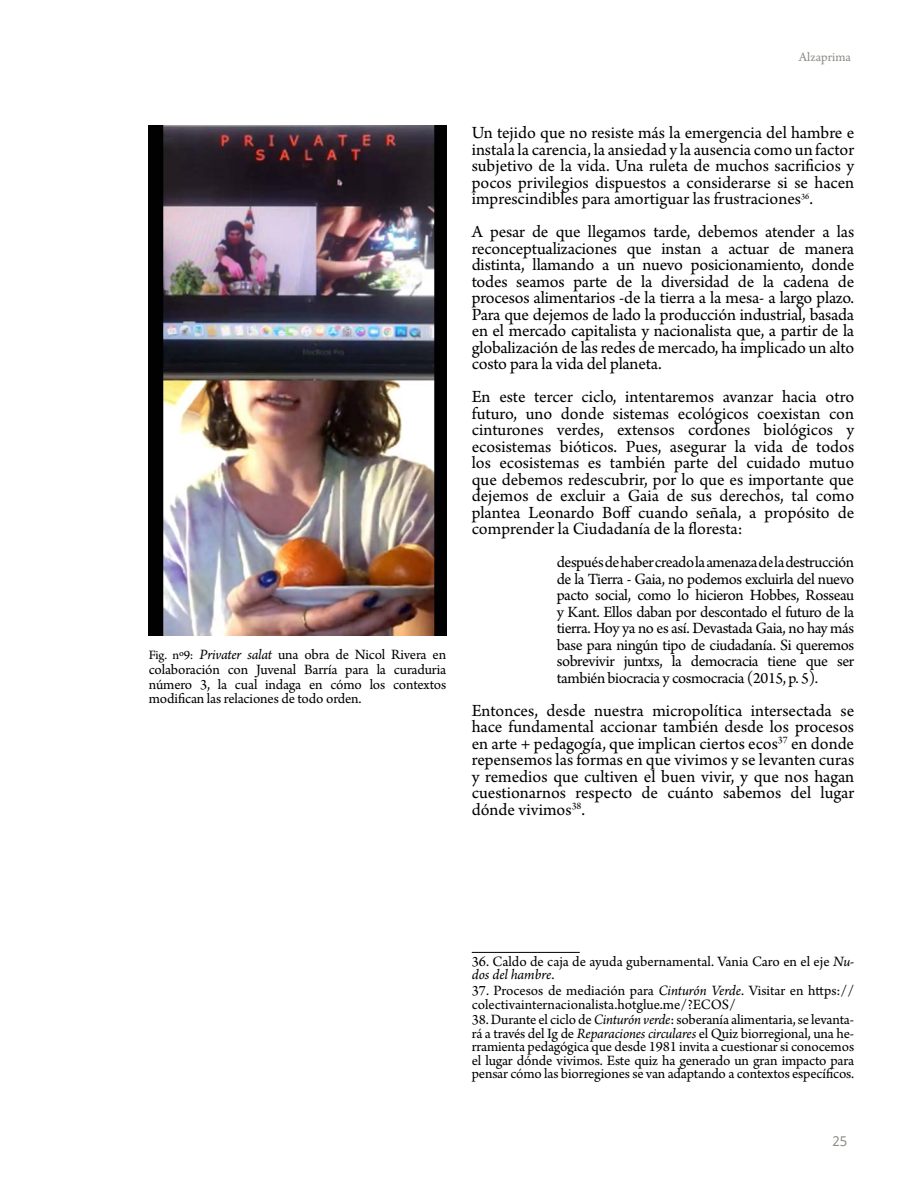
<style>
.page{position:relative;width:918px;height:1188px;background:#fff}
.page>*{position:absolute;margin:0;border:0;box-sizing:border-box;transform-origin:0 0}
.t1{font:18px/16.5px "Arno Pro";letter-spacing:-.005em;color:#000;text-align:justify}
.t2{font:16.5px/16.5px "Arno Pro";letter-spacing:-.025em;color:#000;text-align:justify}
.t3{font:15px/13.5px "Arno Pro";letter-spacing:-.005em;color:#000;text-align:justify}
.t4{font:13.5px "Arno Pro";color:#8b8e87}
.t5{font:13.5px "Droid Sans";color:#8b8e87}
.s1{font-size:13.5px}
.s2{font-style:italic}
</style>
<div class="page">
<img style="left:149px;top:126px;width:297px;height:510px">
<hr style="left:472px;top:952px;width:108px;height:1px;background:#000">
<p class="t3" style="left:149px;top:648px;width:299px;line-height:14.7px"><span class="s1">Fig. nº9:</span> <span class="s2">Privater salat</span> una obra de Nicol Rivera en colaboración con Juvenal Barría para la curaduria número 3, la cual indaga en cómo los contextos modifican las relaciones de todo orden.</p>
<p class="t4" style="left:799px;top:49px;width:54px">Alzaprima</p>
<p class="t1" style="left:472px;top:125px;width:384px">Un tejido que no resiste más la emergencia del hambre e instala la carencia, la ansiedad y la ausencia como un factor subjetivo de la vida. Una ruleta de muchos sacrificios y pocos privilegios dispuestos a considerarse si se hacen imprescindibles para amortiguar las frustraciones<sup>36</sup>.</p>
<p class="t1" style="left:472px;top:224px;width:384px">A pesar de que llegamos tarde, debemos atender a las reconceptualizaciones que instan a actuar de manera distinta, llamando a un nuevo posicionamiento, donde todes seamos parte de la diversidad de la cadena de procesos alimentarios -de la tierra a la mesa- a largo plazo.<br>Para que dejemos de lado la producción industrial, basada en el mercado capitalista y nacionalista que, a partir de la globalización de las redes de mercado, ha implicado un alto costo para la vida del planeta.</p>
<p class="t1" style="left:472px;top:389px;width:384px">En este tercer ciclo, intentaremos avanzar hacia otro futuro, uno donde sistemas ecológicos coexistan con cinturones verdes, extensos cordones biológicos y ecosistemas bióticos. Pues, asegurar la vida de todos los ecosistemas es también parte del cuidado mutuo que debemos redescubrir, por lo que es importante que dejemos de excluir a Gaia de sus derechos, tal como plantea Leonardo Boff cuando señala, a propósito de comprender la Ciudadanía de la floresta:</p>
<p class="t2" style="left:557px;top:555px;width:299px">después de haber creado la amenaza de la destrucción de la Tierra - Gaia, no podemos excluirla del nuevo pacto social, como lo hicieron Hobbes, Rosseau y Kant. Ellos daban por descontado el futuro de la tierra. Hoy ya no es así. Devastada Gaia, no hay más base para ningún tipo de ciudadanía. Si queremos sobrevivir juntxs, la democracia tiene que ser también biocracia y cosmocracia (2015, p. 5).</p>
<p class="t1" style="left:472px;top:703px;width:384px">Entonces, desde nuestra micropolítica intersectada se hace fundamental accionar también desde los procesos en arte + pedagogía, que implican ciertos ecos<sup>37</sup> en donde repensemos las formas en que vivimos y se levanten curas y remedios que cultiven el buen vivir, y que nos hagan cuestionarnos respecto de cuánto sabemos del lugar dónde vivimos<sup>38</sup>.</p>
<p class="t3" style="left:472px;top:955px;width:384px">36. Caldo de caja de ayuda gubernamental. Vania Caro en el eje <span class="s2">Nu&shy;dos del hambre</span>.</p>
<p class="t3" style="left:472px;top:985px;width:384px">37. Procesos de mediación para <span class="s2">Cinturón Verde</span>. Visitar en https:// colectivainternacionalista.hotglue.me/?ECOS/</p>
<p class="t3" style="left:472px;top:1014px;width:384px">38. Durante el ciclo de <span class="s2">Cinturón verde</span>: soberanía alimentaria, se levanta&shy;rá a través del Ig de <span class="s2">Reparaciones circulares</span> el Quiz biorregional, una he&shy;rramienta pedagógica que desde 1981 invita a cuestionar si conocemos el lugar dónde vivimos. Este quiz ha generado un gran impacto para pensar cómo las biorregiones se van adaptando a contextos específicos.</p>
<p class="t5" style="left:833px;top:1134px;width:16px">25</p>
</div>
